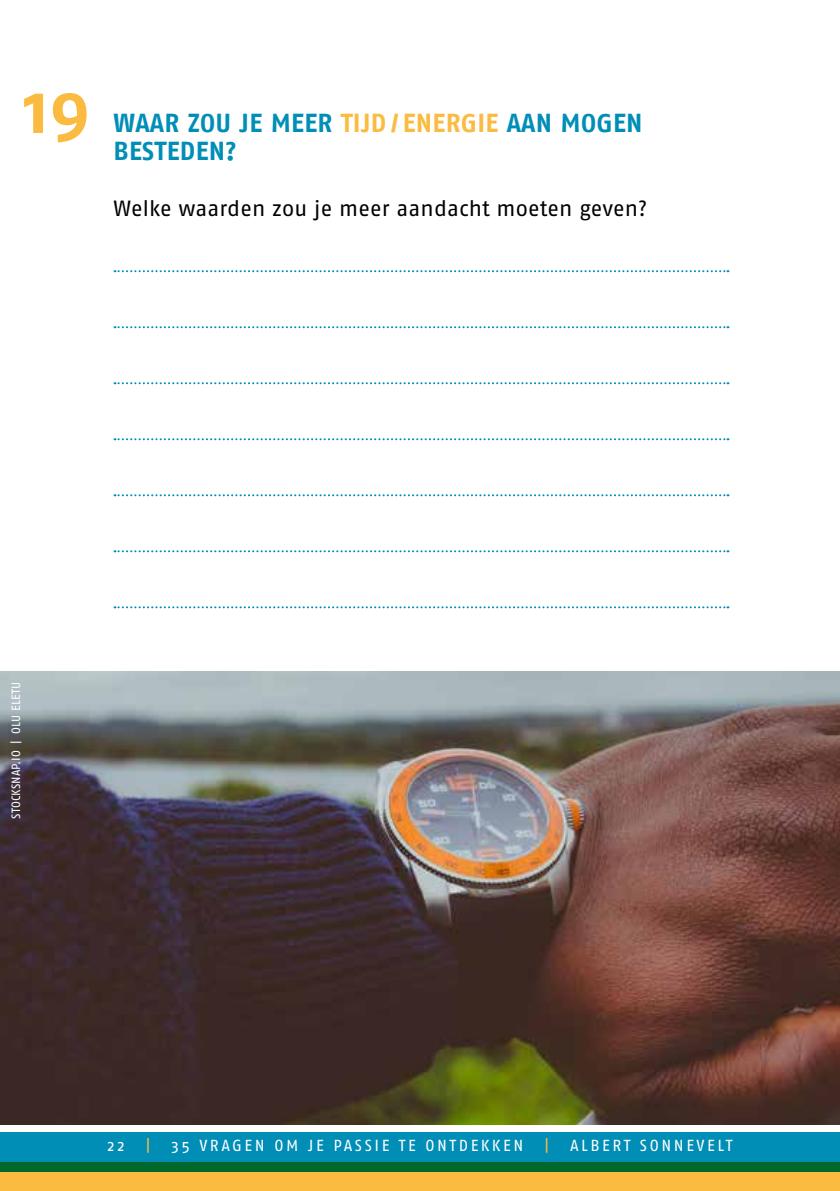
<style>
.page{position:relative;width:840px;height:1191px;background:#fff}
.page>*{position:absolute;margin:0;border:0;box-sizing:border-box;transform-origin:0 0}
.t1{font:700 70px "Fago No";color:#fabb40}
.t2{font:700 26px/28px "Fago No";letter-spacing:.01em;color:#008eb7}
.t3{font:22px "Fago No";letter-spacing:.005em;color:#000}
.t4{font:16px "Fago No";letter-spacing:.16em;color:#fff}
.t5{font:16px "Fago No";color:#fabb40}
.t6{font:12px "Fago No";letter-spacing:.01em;color:#fff}
.s1{color:#fabb40}
</style>
<div class="page">
<div style="left:0;top:1162px;width:839px;height:29px;background:#fabb40"></div>
<svg style="left:0;top:1132px;width:839px;height:39px;background:#008597"></svg>
<svg style="left:114px;top:270px;width:614px;height:2px"></svg>
<svg style="left:114px;top:326px;width:614px;height:2px"></svg>
<svg style="left:114px;top:382px;width:614px;height:2px"></svg>
<svg style="left:114px;top:438px;width:614px;height:2px"></svg>
<svg style="left:114px;top:494px;width:614px;height:2px"></svg>
<svg style="left:114px;top:550px;width:614px;height:2px"></svg>
<svg style="left:114px;top:606px;width:614px;height:2px"></svg>
<img style="left:0;top:671px;width:839px;height:454px">
<h1 class="t1" style="left:23px;top:67px;width:68px">19</h1>
<h2 class="t2" style="left:113px;top:109px;width:530px">WAAR ZOU JE MEER <span class="s1">TIJD/ ENERGIE</span> AAN MOGEN<br>BESTEDEN?</h2>
<h3 class="t3" style="left:113px;top:196px;width:535px">Welke waarden zou je meer aandacht moeten geven?</h3>
<p class="t6" style="left:9px;top:818px;width:138px;rotate:-90deg">STOCKSNAP.IO | OLU ELETU</p>
<p class="t4" style="left:108px;top:1136px;width:18px">22</p>
<p class="t5" style="left:146px;top:1136px;width:6px">|</p>
<p class="t4" style="left:171px;top:1136px;width:353px">35 VRAGEN OM JE PASSIE TE ONTDEKKEN</p>
<p class="t5" style="left:544px;top:1136px;width:6px">|</p>
<p class="t4" style="left:569px;top:1136px;width:164px">ALBERT SONNEVELT</p>
</div>
